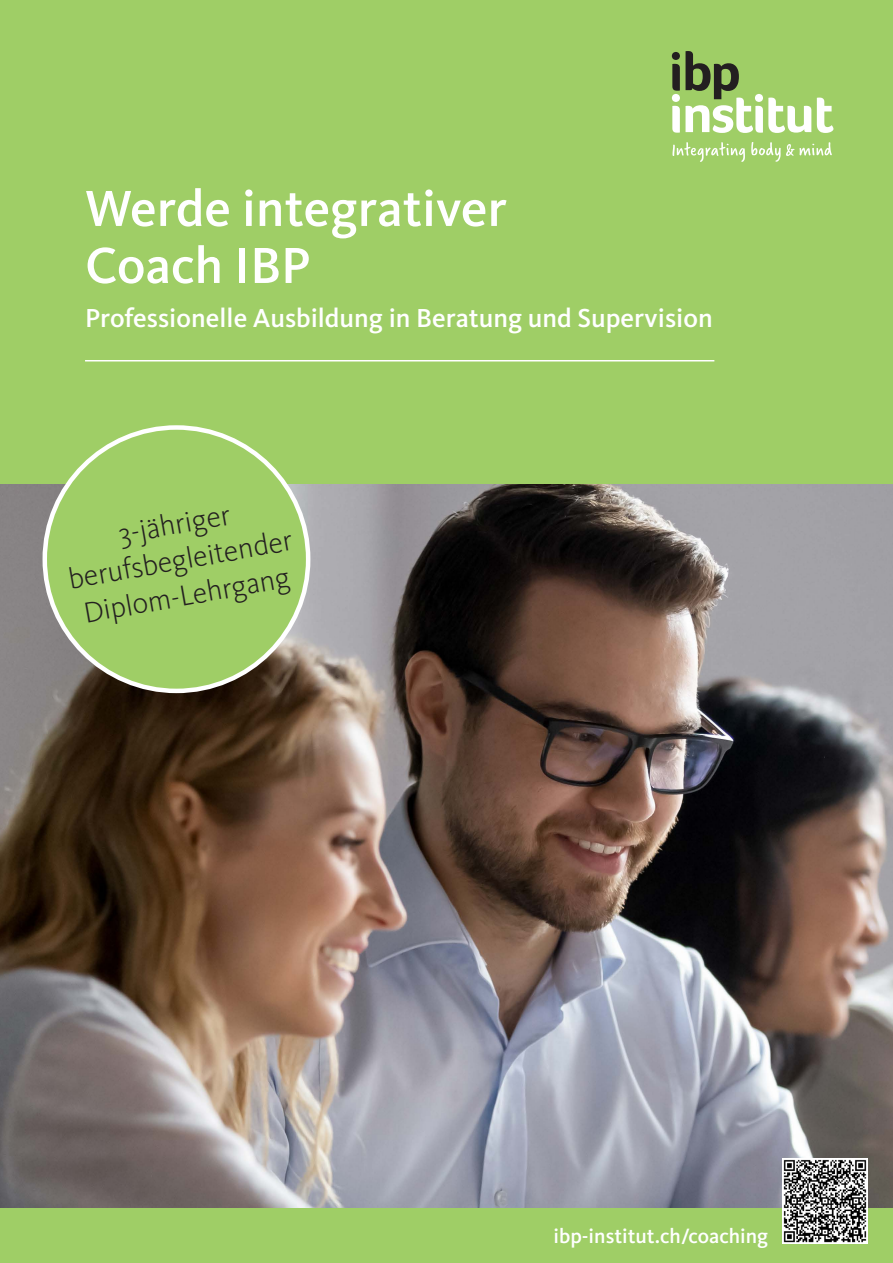
<style>
.page{position:relative;width:893px;height:1263px;background:#9fce66}
.page>*{position:absolute;margin:0;border:0;box-sizing:border-box;transform-origin:0 0}
.t1{font:500 52.5px/57px "Kievit OT";color:#fff}
.t2{font:300 30px/36px "Kievit OT";color:#231f20;text-align:center}
.t3{font:500 27px "Kievit OT";color:#fff}
.t4{font:500 21px "Kievit OT";color:#fff}
</style>
<div class="page">
<svg style="left:672px;top:142px;width:73px;height:20px"></svg>
<svg style="left:751px;top:142px;width:81px;height:20px;background:#b1d784"></svg>
<svg style="left:817px;top:98px;width:16px;height:35px"></svg>
<svg style="left:672px;top:51px;width:139px;height:82px"></svg>
<img style="left:0;top:485px;width:893px;height:723px">
<div style="left:45px;top:427px;width:263px;height:264px;background:#9fce66;border-radius:50%"></div>
<hr style="left:85px;top:360px;width:629px;height:1px;background:#fff">
<img style="left:782px;top:1159px;width:85px;height:85px">
<h1 class="t1" style="left:85px;top:180px;width:423px">Werde integrativer<br>Coach IBP</h1>
<p class="t3" style="left:85px;top:303px;width:629px">Professionelle Ausbildung in Beratung und Supervision</p>
<p class="t2" style="left:60px;top:526px;width:228px;rotate:-10deg">3-jähriger berufsbegleitender<br>Diplom-Lehrgang</p>
<p class="t4" style="left:553px;top:1224px;width:216px">ibp-institut.ch/coaching</p>
</div>
